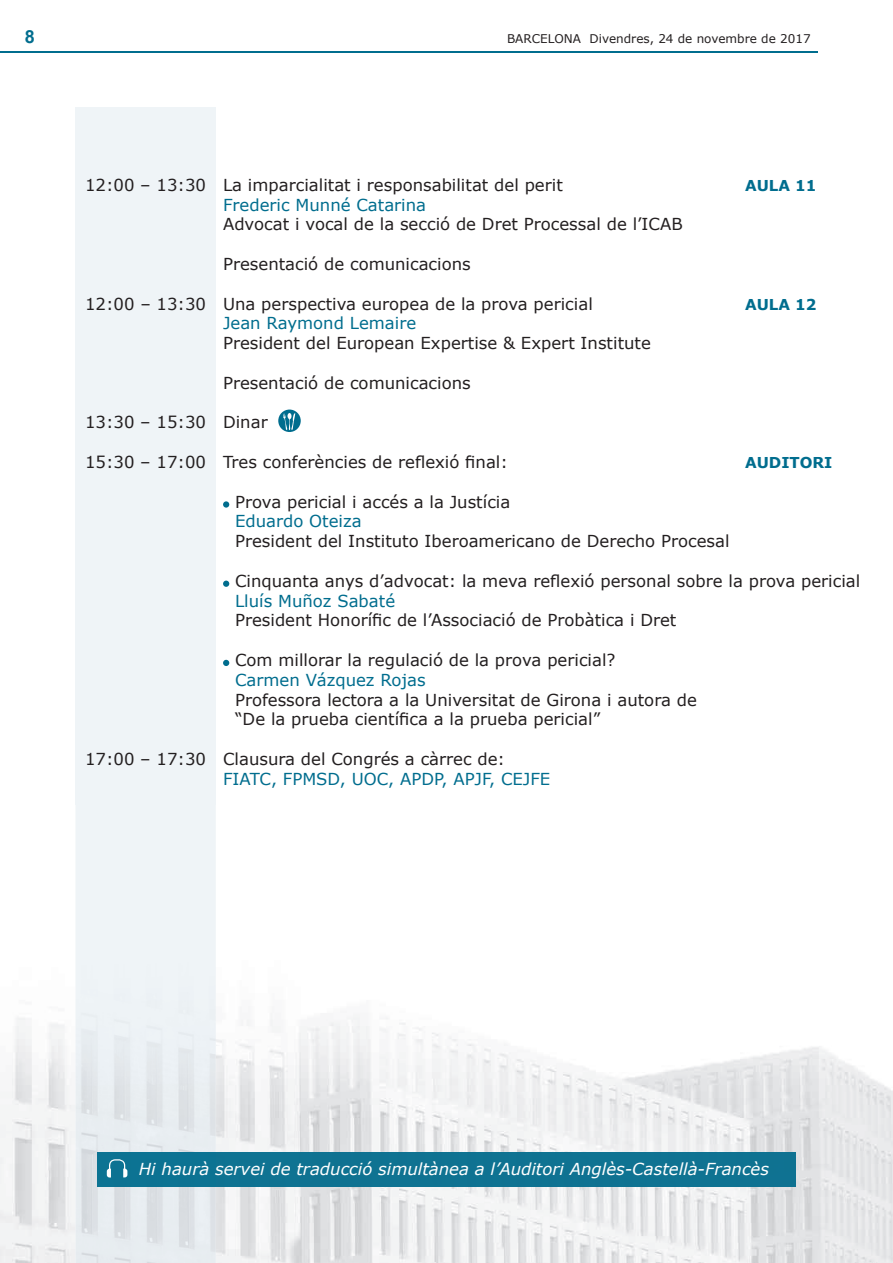
<style>
.page{position:relative;width:893px;height:1263px;background:#fff}
.page>*{position:absolute;margin:0;border:0;box-sizing:border-box;transform-origin:0 0}
.t1{font:700 18px "Arial";color:#006d8e}
.t2{font:16.5px/19.8px "Verdana";color:#231f20}
.t3{font:16.5px "Verdana";color:#006d8e}
.t4{font:italic 16.5px "Verdana";color:#fff}
.t5{font:700 15px "Verdana";color:#006d8e}
.t6{font:12px "Verdana";color:#231f20}
</style>
<div class="page">
<hr style="left:0;top:51px;width:817px;height:1px;background:#006d8e">
<img style="left:0;top:1013px;width:893px;height:250px">
<div style="left:75px;top:107px;width:141px;height:698px;background:#eff4f7"></div>
<img style="left:75px;top:805px;width:141px;height:458px">
<div style="left:223px;top:501px;width:6px;height:7px;background:#006d8e;border-radius:50%"></div>
<svg style="left:223px;top:581px;width:6px;height:6px"></svg>
<svg style="left:223px;top:660px;width:6px;height:6px"></svg>
<svg style="left:278px;top:409px;width:23px;height:23px"></svg>
<div style="left:278px;top:410px;width:23px;height:22px;background:#006d8e;border-radius:50%"></div>
<svg style="left:283px;top:413px;width:12px;height:17px"></svg>
<div style="left:98px;top:1152px;width:697px;height:34px;background:#0f7392"></div>
<svg style="left:107px;top:1159px;width:20px;height:18px"></svg>
<p class="t1" style="left:25px;top:25px;width:12px">8</p>
<p class="t6" style="left:507px;top:31px;width:305px">BARCELONA Divendres, 24 de novembre de 2017</p>
<p class="t2" style="left:85px;top:175px;width:479px">12:00 – 13:30 La imparcialitat i responsabilitat del perit</p>
<p class="t5" style="left:745px;top:176px;width:73px">AULA 11</p>
<p class="t3" style="left:223px;top:194px;width:205px">Frederic Munné Catarina</p>
<p class="t2" style="left:223px;top:215px;width:461px">Advocat i vocal de la secció de Dret Processal de l’ICAB</p>
<p class="t2" style="left:223px;top:254px;width:249px">Presentació de comunicacions</p>
<p class="t2" style="left:85px;top:294px;width:509px">12:00 – 13:30 Una perspectiva europea de la prova pericial</p>
<p class="t5" style="left:745px;top:294px;width:73px">AULA 12</p>
<p class="t3" style="left:223px;top:313px;width:195px">Jean Raymond Lemaire</p>
<p class="t2" style="left:223px;top:334px;width:429px">President del European Expertise &amp; Expert Institute</p>
<p class="t2" style="left:223px;top:373px;width:249px">Presentació de comunicacions</p>
<p class="t2" style="left:85px;top:413px;width:184px">13:30 – 15:30 Dinar</p>
<p class="t2" style="left:85px;top:452px;width:424px">15:30 – 17:00 Tres conferències de reflexió final:</p>
<p class="t5" style="left:745px;top:453px;width:89px">AUDITORI</p>
<p class="t2" style="left:235px;top:492px;width:277px">Prova pericial i accés a la Justícia</p>
<p class="t3" style="left:235px;top:511px;width:128px">Eduardo Oteiza</p>
<p class="t2" style="left:235px;top:532px;width:496px">President del Instituto Iberoamericano de Derecho Procesal</p>
<p class="t2" style="left:235px;top:571px;width:627px">Cinquanta anys d’advocat: la meva reflexió personal sobre la prova pericial</p>
<p class="t3" style="left:235px;top:590px;width:162px">Lluís Muñoz Sabaté</p>
<p class="t2" style="left:235px;top:611px;width:443px">President Honorífic de l’Associació de Probàtica i Dret</p>
<p class="t2" style="left:235px;top:650px;width:382px">Com millorar la regulació de la prova pericial?</p>
<p class="t3" style="left:235px;top:669px;width:192px">Carmen Vázquez Rojas</p>
<p class="t2" style="left:235px;top:690px;width:463px">Professora lectora a la Universitat de Girona i autora de “De la prueba científica a la prueba pericial”</p>
<p class="t2" style="left:85px;top:749px;width:422px">17:00 – 17:30 Clausura del Congrés a càrrec de:</p>
<p class="t3" style="left:223px;top:768px;width:329px">FIATC, FPMSD, UOC, APDP, APJF, CEJFE</p>
<p class="t4" style="left:139px;top:1159px;width:632px">Hi haurà servei de traducció simultànea a l’Auditori Anglès-Castellà-Francès</p>
</div>
